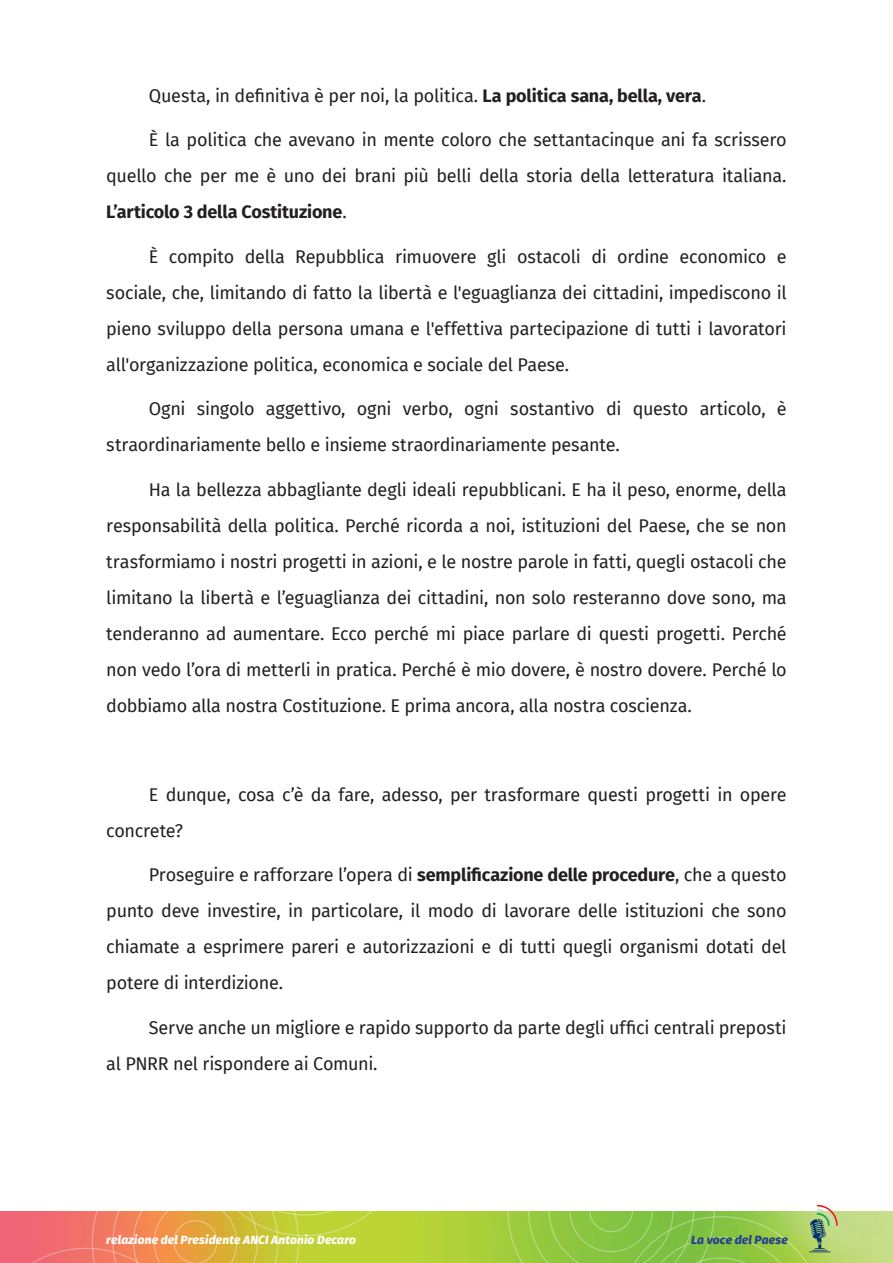
<style>
.page{position:relative;width:893px;height:1263px;background:#fff}
.page>*{position:absolute;margin:0;border:0;box-sizing:border-box;transform-origin:0 0}
.t1{font:18px/36px "Fira Sans";letter-spacing:-.015em;color:#231f20;text-align:justify}
.t2{font:italic 800 12px "Fira Sans";letter-spacing:.015em;color:#fff}
.t3{font:italic 800 12px "Fira Sans";letter-spacing:.01em;color:#253f8e}
.s1{font-weight:700}
</style>
<div class="page">
<img style="left:409px;top:1212px;width:484px;height:51px">
<svg style="left:0;top:1212px;width:409px;height:51px;background:#dba34c"></svg>
<svg style="left:507px;top:1204px;width:331px;height:59px;background:#9dcc5f"></svg>
<p class="t1" style="left:149px;top:77px;width:559px">Questa, in definitiva è per noi, la politica. <span class="s1">La politica sana, bella, vera</span>.</p>
<p class="t1" style="left:106px;top:122px;width:682px;text-indent:43px">È la politica che avevano in mente coloro che settantacinque ani fa scrissero quello che per me è uno dei brani più belli della storia della letteratura italiana.<br><span class="s1">L’articolo 3 della Costituzione</span>.</p>
<p class="t1" style="left:106px;top:238px;width:682px;text-indent:43px">È compito della Repubblica rimuovere gli ostacoli di ordine economico e sociale, che, limitando di fatto la libertà e l'eguaglianza dei cittadini, impediscono il pieno sviluppo della persona umana e l'effettiva partecipazione di tutti i lavoratori all'organizzazione politica, economica e sociale del Paese.</p>
<p class="t1" style="left:106px;top:391px;width:682px;text-indent:43px">Ogni singolo aggettivo, ogni verbo, ogni sostantivo di questo articolo, è straordinariamente bello e insieme straordinariamente pesante.</p>
<p class="t1" style="left:106px;top:471px;width:682px;text-indent:43px">Ha la bellezza abbagliante degli ideali repubblicani. E ha il peso, enorme, della responsabilità della politica. Perché ricorda a noi, istituzioni del Paese, che se non trasformiamo i nostri progetti in azioni, e le nostre parole in fatti, quegli ostacoli che limitano la libertà e l’eguaglianza dei cittadini, non solo resteranno dove sono, ma tenderanno ad aumentare. Ecco perché mi piace parlare di questi progetti. Perché non vedo l’ora di metterli in pratica. Perché è mio dovere, è nostro dovere. Perché lo dobbiamo alla nostra Costituzione. E prima ancora, alla nostra coscienza.</p>
<p class="t1" style="left:106px;top:776px;width:682px;text-indent:43px">E dunque, cosa c’è da fare, adesso, per trasformare questi progetti in opere concrete?</p>
<p class="t1" style="left:106px;top:857px;width:682px;text-indent:43px">Proseguire e rafforzare l’opera di <span class="s1">semplificazione delle procedure</span>, che a questo punto deve investire, in particolare, il modo di lavorare delle istituzioni che sono chiamate a esprimere pareri e autorizzazioni e di tutti quegli organismi dotati del potere di interdizione.</p>
<p class="t1" style="left:106px;top:1009px;width:682px;text-indent:43px">Serve anche un migliore e rapido supporto da parte degli uffici centrali preposti al PNRR nel rispondere ai Comuni.</p>
<p class="t2" style="left:106px;top:1229px;width:251px">relazione del Presidente ANCI Antonio Decaro</p>
<p class="t3" style="left:691px;top:1229px;width:98px">La voce del Paese</p>
</div>
